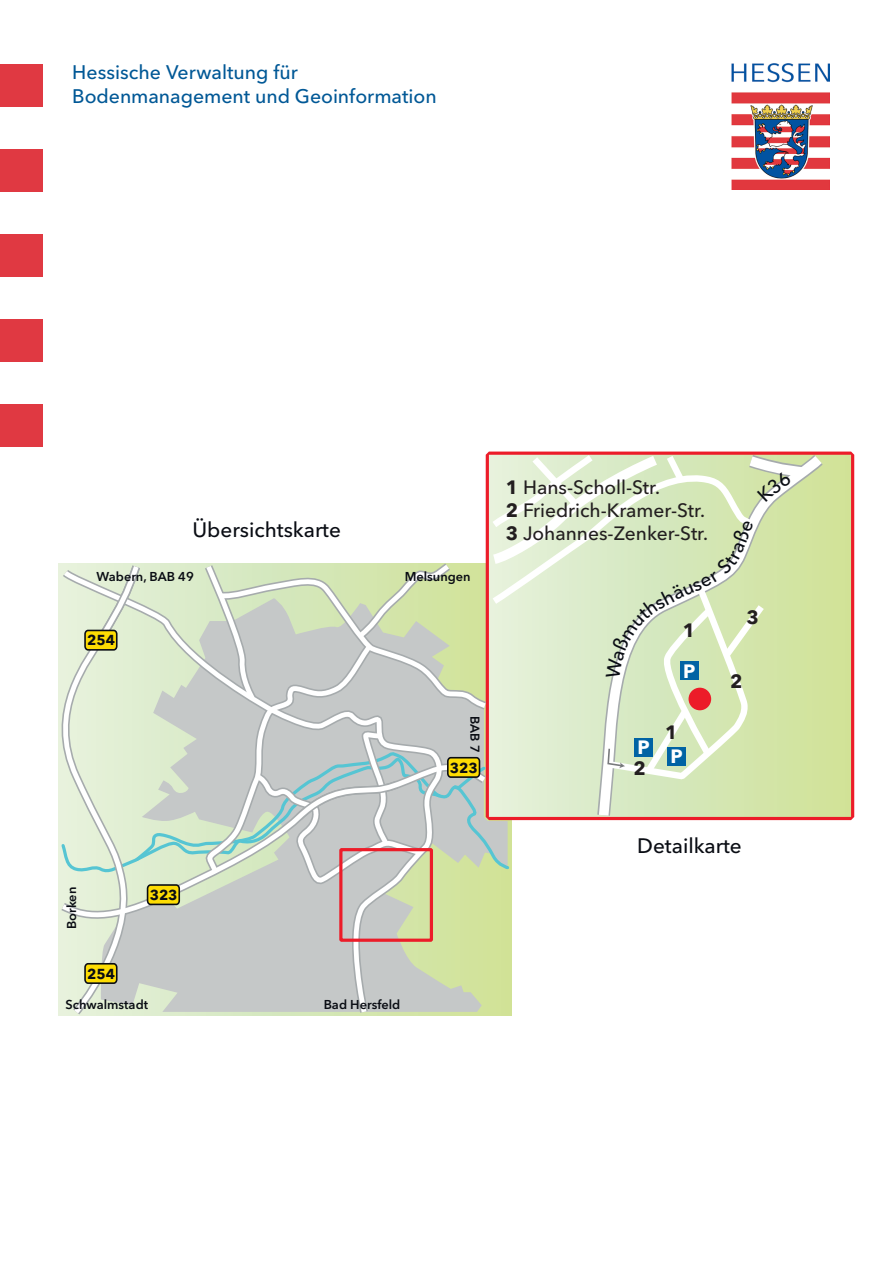
<style>
.page{position:relative;width:893px;height:1263px;background:#fff}
.page>*{position:absolute;margin:0;border:0;box-sizing:border-box;transform-origin:0 0}
.t1{font:500 20.7px "Avenir Next LT Pro";color:#0a0d14}
.t2{font:500 19.5px/24px "Avenir Next LT Pro";letter-spacing:-.005em;color:#015896}
.t3{font:500 19.2px/23px "Avenir Next LT Pro";color:#231f20}
.t4{font:700 19.2px "Avenir Next LT Pro";color:#231f20}
.t5{font:700 19.2px "Avenir Next LT Pro";color:#fff}
.t6{font:700 14.4px "Avenir Next LT Pro";color:#0a0d14}
.t7{font:600 12.75px "Avenir Next LT Pro";color:#0a0d14}
.s1{font-weight:700}
</style>
<div class="page">
<div style="left:0;top:64px;width:43px;height:42px;background:#e03942"></div>
<div style="left:0;top:149px;width:43px;height:42px;background:#e03942"></div>
<div style="left:0;top:234px;width:43px;height:42px;background:#e03942"></div>
<div style="left:0;top:319px;width:43px;height:42px;background:#e03942"></div>
<img style="left:731px;top:64px;width:98px;height:126px">
<div style="left:0;top:404px;width:43px;height:42px;background:#e03942"></div>
<svg style="left:836px;top:452px;width:18px;height:368px;background:#d6bf84"></svg>
<div style="left:816px;top:452px;width:16px;height:369px;background:#d2e39c"></div>
<svg style="left:58px;top:452px;width:758px;height:564px"></svg>
<p class="t2" style="left:72px;top:60px;width:366px">Hessische Verwaltung für<br>Bodenmanagement und Geoinformation</p>
<p class="t1" style="left:192px;top:517px;width:150px">Übersichtskarte</p>
<p class="t7" style="left:96px;top:569px;width:99px">Wabern, BAB 49</p>
<p class="t7" style="left:405px;top:569px;width:67px">Melsungen</p>
<p class="t6" style="left:87px;top:632px;width:29px">254</p>
<p class="t7" style="left:64px;top:929px;width:44px;rotate:-90deg">Borken</p>
<p class="t6" style="left:87px;top:965px;width:29px">254</p>
<p class="t6" style="left:150px;top:886px;width:29px">323</p>
<p class="t7" style="left:66px;top:997px;width:84px">Schwalmstadt</p>
<p class="t7" style="left:324px;top:997px;width:78px">Bad Hersfeld</p>
<p class="t7" style="left:483px;top:716px;width:38px;rotate:90deg">BAB 7</p>
<p class="t6" style="left:450px;top:759px;width:29px">323</p>
<p class="t3" style="left:506px;top:476px;width:204px"><span class="s1">1</span> Hans-Scholl-Str.<br><span class="s1">2</span> Friedrich-Kramer-Str.<br><span class="s1">3</span> Johannes-Zenker-Str.</p>
<p class="t4" style="left:683px;top:618px;width:14px">1</p>
<p class="t5" style="left:683px;top:660px;width:14px">P</p>
<p class="t5" style="left:638px;top:736px;width:14px">P</p>
<p class="t4" style="left:634px;top:757px;width:14px">2</p>
<p class="t4" style="left:665px;top:720px;width:14px">1</p>
<p class="t5" style="left:671px;top:745px;width:14px">P</p>
<p class="t4" style="left:746px;top:606px;width:14px">3</p>
<p class="t4" style="left:730px;top:669px;width:14px">2</p>
<p class="t1" style="left:637px;top:833px;width:106px">Detailkarte</p>
</div>
